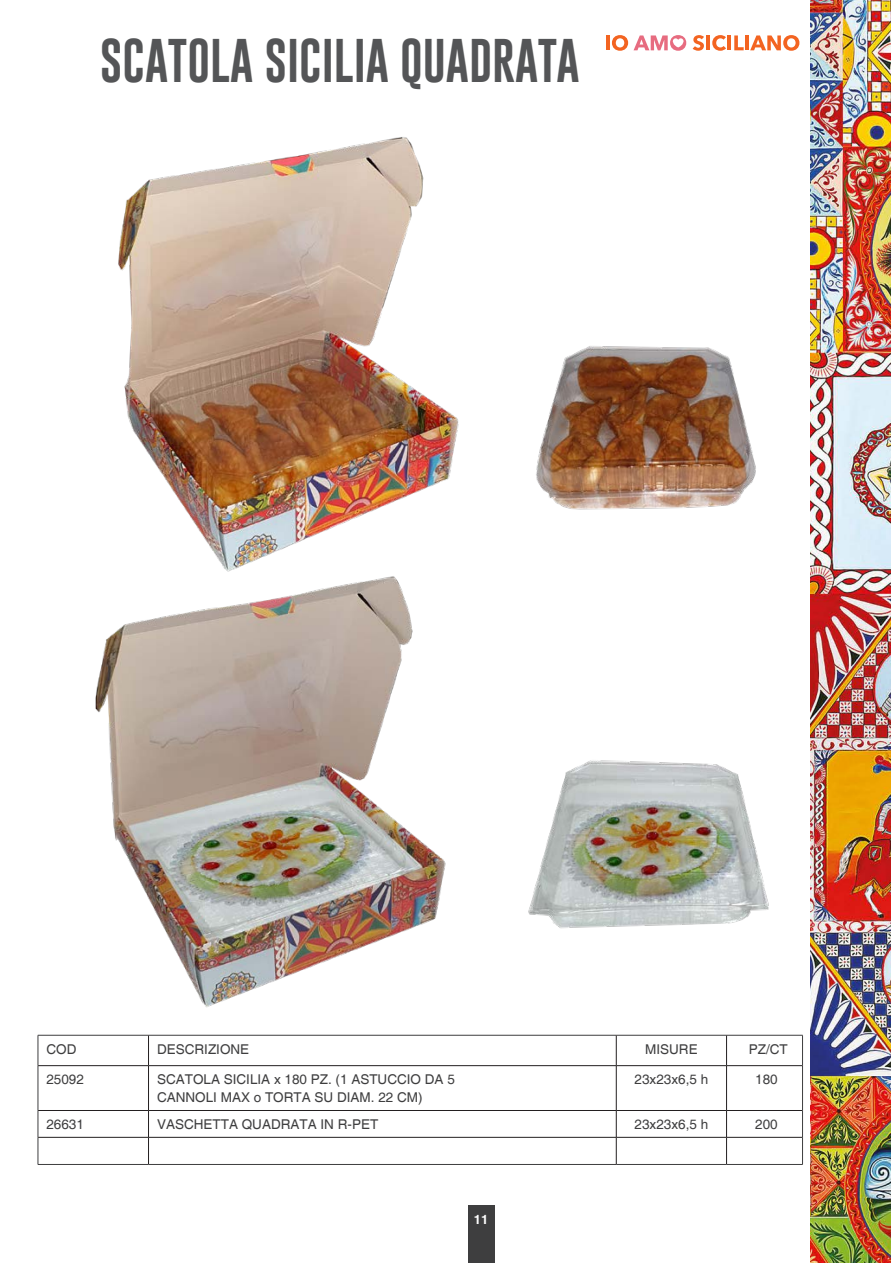
<style>
.page{position:relative;width:893px;height:1263px;background:#fff}
.page>*{position:absolute;margin:0;border:0;box-sizing:border-box;transform-origin:0 0}
.t1{font:45px "Gobold Uplow";color:#545557}
.t2{font:13.5px "Helvetica";color:#3e3e3f}
.t3{font:700 12.9px "Helvetica";color:#fff}
</style>
<div class="page">
<img style="left:810px;top:0;width:81px;height:1110px">
<hr style="left:606px;top:35px;width:4px;height:15px;background:#f36421">
<svg style="left:612px;top:35px;width:16px;height:16px"></svg>
<svg style="left:693px;top:35px;width:11px;height:16px"></svg>
<hr style="left:706px;top:35px;width:4px;height:15px;background:#f36421">
<svg style="left:712px;top:35px;width:14px;height:16px"></svg>
<hr style="left:728px;top:35px;width:3px;height:15px;background:#f36421">
<svg style="left:734px;top:35px;width:10px;height:15px"></svg>
<hr style="left:745px;top:35px;width:4px;height:15px;background:#f36421">
<svg style="left:750px;top:35px;width:49px;height:16px"></svg>
<svg style="left:634px;top:35px;width:52px;height:16px"></svg>
<img style="left:37px;top:1110px;width:854px;height:153px">
<div style="left:468px;top:1206px;width:26px;height:57px;background:#3e3e3f"></div>
<img style="left:95px;top:587px;width:330px;height:421px">
<img style="left:118px;top:137px;width:341px;height:450px">
<img style="left:536px;top:305px;width:318px;height:217px">
<img style="left:425px;top:696px;width:441px;height:283px">
<hr style="left:38px;top:1035px;width:111px;height:1px;background:#3e3e3f">
<hr style="left:38px;top:1035px;width:1px;height:31px;background:#3e3e3f">
<hr style="left:149px;top:1035px;width:467px;height:1px;background:#3e3e3f">
<hr style="left:616px;top:1035px;width:110px;height:1px;background:#3e3e3f">
<hr style="left:726px;top:1035px;width:77px;height:1px;background:#3e3e3f">
<hr style="left:802px;top:1035px;width:1px;height:31px;background:#3e3e3f">
<hr style="left:38px;top:1066px;width:1px;height:44px;background:#3e3e3f">
<hr style="left:802px;top:1066px;width:1px;height:44px;background:#3e3e3f">
<svg style="left:38px;top:1111px;width:1px;height:53px"></svg>
<svg style="left:802px;top:1110px;width:1px;height:54px"></svg>
<hr style="left:38px;top:1164px;width:111px;height:1px;background:#3e3e3f">
<hr style="left:149px;top:1164px;width:467px;height:1px;background:#3e3e3f">
<hr style="left:616px;top:1164px;width:110px;height:1px;background:#3e3e3f">
<hr style="left:726px;top:1164px;width:77px;height:1px;background:#3e3e3f">
<hr style="left:148px;top:1035px;width:1px;height:30px;background:#231f20">
<hr style="left:616px;top:1035px;width:1px;height:30px;background:#231f20">
<hr style="left:726px;top:1035px;width:1px;height:30px;background:#231f20">
<hr style="left:38px;top:1065px;width:111px;height:1px;background:#231f20">
<hr style="left:149px;top:1065px;width:467px;height:1px;background:#231f20">
<hr style="left:148px;top:1066px;width:1px;height:44px;background:#231f20">
<hr style="left:616px;top:1065px;width:110px;height:1px;background:#231f20">
<hr style="left:616px;top:1066px;width:1px;height:44px;background:#231f20">
<hr style="left:726px;top:1065px;width:76px;height:1px;background:#231f20">
<hr style="left:726px;top:1066px;width:1px;height:44px;background:#231f20">
<hr style="left:38px;top:1110px;width:111px;height:1px;background:#231f20">
<hr style="left:149px;top:1110px;width:467px;height:1px;background:#231f20">
<hr style="left:616px;top:1110px;width:110px;height:1px;background:#231f20">
<hr style="left:726px;top:1110px;width:76px;height:1px;background:#231f20">
<hr style="left:38px;top:1137px;width:111px;height:1px;background:#231f20">
<hr style="left:149px;top:1137px;width:467px;height:1px;background:#231f20">
<svg style="left:148px;top:1111px;width:1px;height:53px"></svg>
<hr style="left:616px;top:1137px;width:110px;height:1px;background:#231f20">
<svg style="left:616px;top:1111px;width:1px;height:53px"></svg>
<hr style="left:726px;top:1137px;width:76px;height:1px;background:#231f20">
<svg style="left:726px;top:1111px;width:1px;height:53px"></svg>
<p class="t1" style="left:100px;top:24px;width:481px">SCATOLA SICILIA QUADRATA</p>
<p class="t2" style="left:46px;top:1041px;width:31px">COD</p>
<p class="t2" style="left:157px;top:1041px;width:94px">DESCRIZIONE</p>
<p class="t2" style="left:645px;top:1041px;width:54px">MISURE</p>
<p class="t2" style="left:749px;top:1041px;width:41px">PZ/CT</p>
<p class="t2" style="left:46px;top:1071px;width:39px">25092</p>
<p class="t2" style="left:157px;top:1071px;width:299px">SCATOLA SICILIA x 180 PZ. (1 ASTUCCIO DA 5</p>
<p class="t2" style="left:157px;top:1089px;width:267px">CANNOLI MAX o TORTA SU DIAM. 22 CM)</p>
<p class="t2" style="left:635px;top:1071px;width:75px">23x23x6,5 h</p>
<p class="t2" style="left:755px;top:1071px;width:24px">180</p>
<p class="t2" style="left:46px;top:1116px;width:39px">26631</p>
<p class="t2" style="left:157px;top:1116px;width:223px">VASCHETTA QUADRATA IN R-PET</p>
<p class="t2" style="left:635px;top:1116px;width:75px">23x23x6,5 h</p>
<p class="t2" style="left:755px;top:1116px;width:24px">200</p>
<p class="t3" style="left:474px;top:1211px;width:16px">11</p>
</div>
